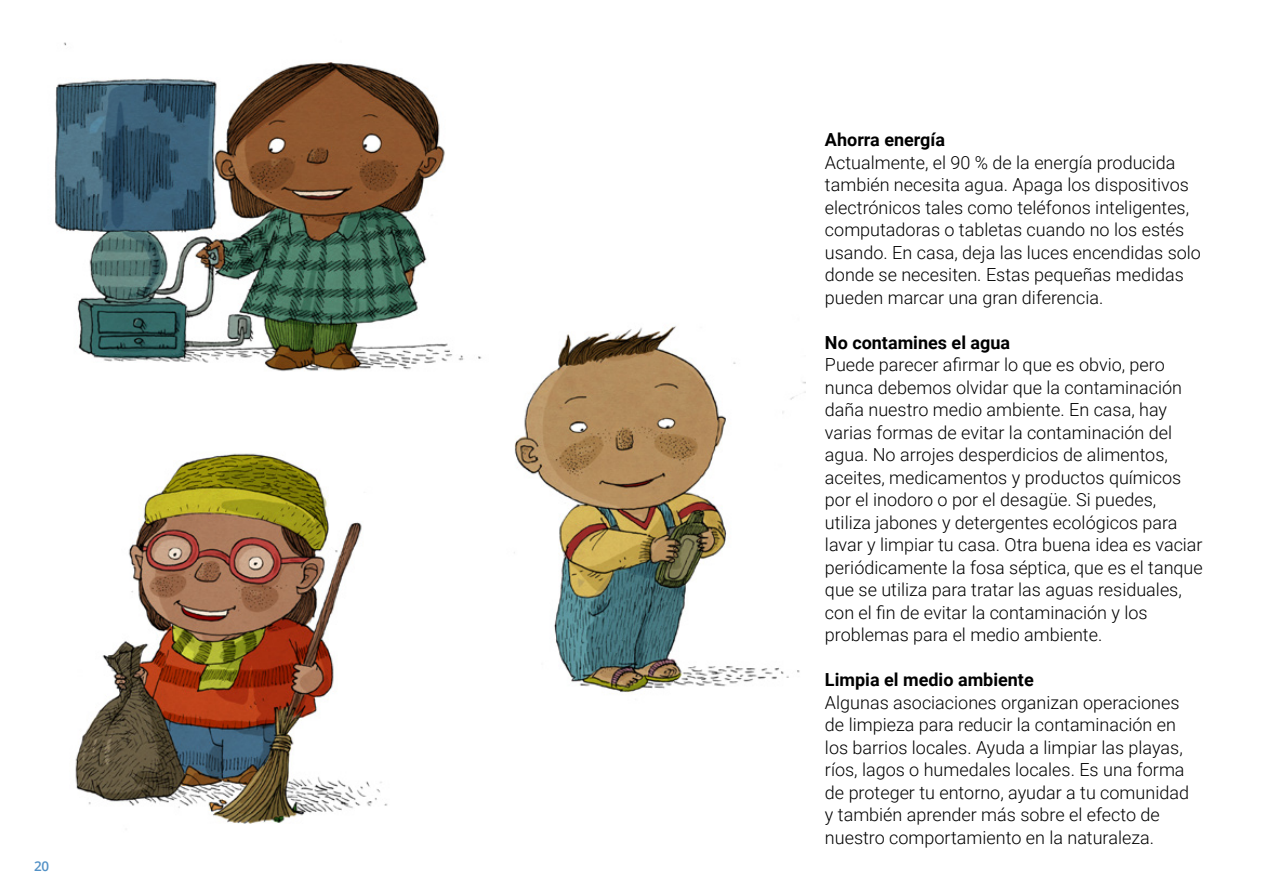
<style>
.page{position:relative;width:1263px;height:893px;background:#fff}
.page>*{position:absolute;margin:0;border:0;box-sizing:border-box;transform-origin:0 0}
.t1{font:300 18px/22.5px "Roboto";color:#000}
.t2{font:700 18px "Roboto";color:#000}
.t3{font:600 13.5px "Open Sans";color:#5391c6}
</style>
<div class="page">
<img style="left:514px;top:326px;width:291px;height:367px">
<img style="left:54px;top:42px;width:428px;height:330px">
<img style="left:75px;top:453px;width:313px;height:371px">
<p class="t3" style="left:34px;top:856px;width:17px">20</p>
<p class="t2" style="left:825px;top:127px;width:122px">Ahorra energía</p>
<p class="t1" style="left:825px;top:150px;width:377px">Actualmente, el 90 % de la energía producida también necesita agua. Apaga los dispositivos electrónicos tales como teléfonos inteligentes, computadoras o tabletas cuando no los estés usando. En casa, deja las luces encendidas solo donde se necesiten. Estas pequeñas medidas pueden marcar una gran diferencia.</p>
<p class="t2" style="left:825px;top:330px;width:187px">No contamines el agua</p>
<p class="t1" style="left:825px;top:353px;width:379px">Puede parecer afirmar lo que es obvio, pero nunca debemos olvidar que la contaminación daña nuestro medio ambiente. En casa, hay varias formas de evitar la contaminación del agua. No arrojes desperdicios de alimentos, aceites, medicamentos y productos químicos por el inodoro o por el desagüe. Si puedes, utiliza jabones y detergentes ecológicos para lavar y limpiar tu casa. Otra buena idea es vaciar periódicamente la fosa séptica, que es el tanque que se utiliza para tratar las aguas residuales, con el fin de evitar la contaminación y los problemas para el medio ambiente.</p>
<p class="t2" style="left:825px;top:667px;width:210px">Limpia el medio ambiente</p>
<p class="t1" style="left:825px;top:690px;width:366px">Algunas asociaciones organizan operaciones de limpieza para reducir la contaminación en los barrios locales. Ayuda a limpiar las playas, ríos, lagos o humedales locales. Es una forma de proteger tu entorno, ayudar a tu comunidad y también aprender más sobre el efecto de nuestro comportamiento en la naturaleza.</p>
</div>
